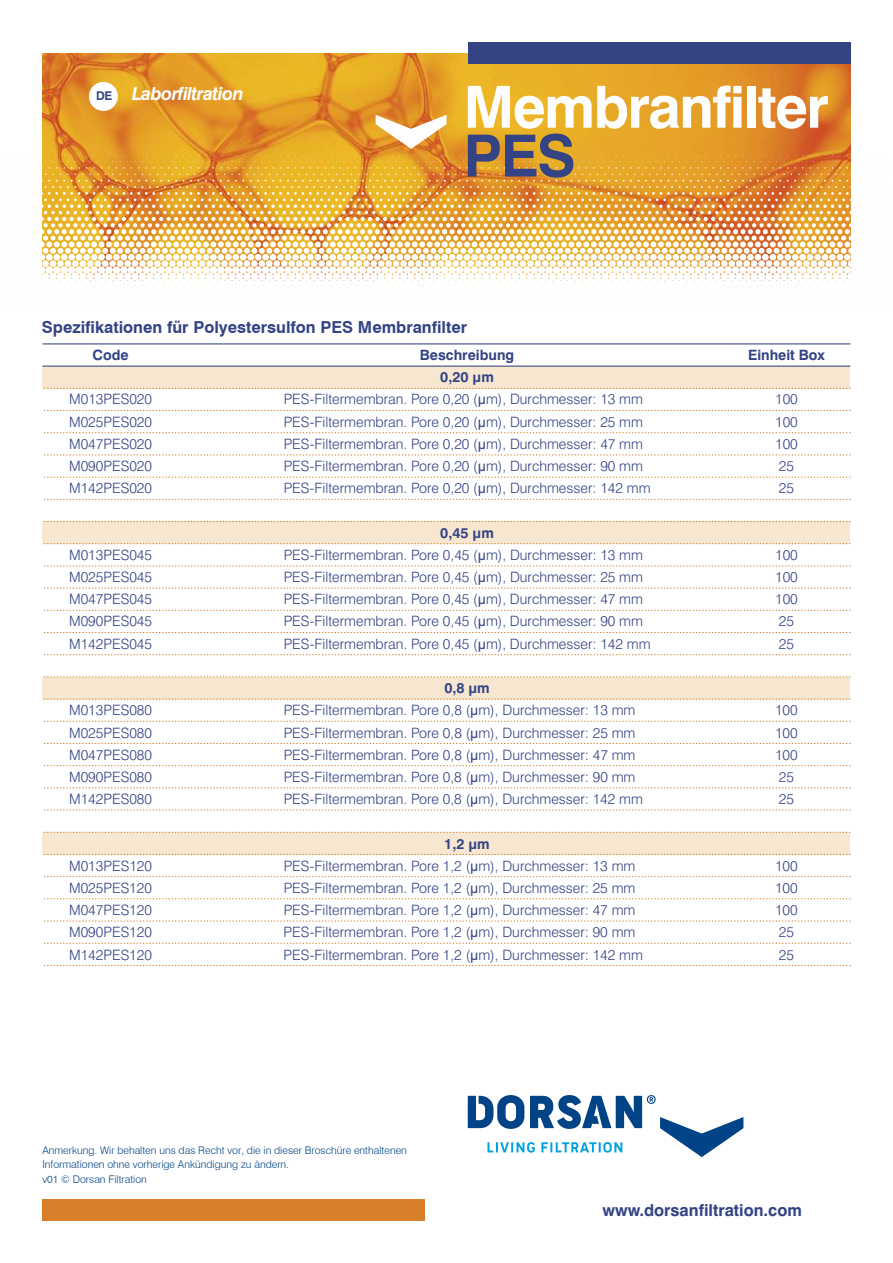
<style>
.page{position:relative;width:893px;height:1263px;background:#fff}
.page>*{position:absolute;margin:0;border:0;box-sizing:border-box;transform-origin:0 0}
.t1{font:700 58.2px "Swiss 721 BT";letter-spacing:-.03em;color:#fefefe}
.t2{font:700 58.2px "Swiss 721 BT";color:#334384}
.t3{font:italic 700 18px "Swiss 721 BT";letter-spacing:-.03em;color:#fefefe}
.t4{font:700 16.5px "Swiss 721 BT";color:#334384}
.t5{font:300 14.25px "Swiss 721 BT";color:#334384}
.t6{font:700 14.25px "Swiss 721 BT";color:#334384}
.t7{font:300 10.5px/14.4px "Swiss 721 BT";color:#004387}
.s1{font-style:normal;font-size:12px;color:#334384}
.s2{font-family:"Arial"}
.s3{font-family:"Arial";font-weight:400}
</style>
<div class="page">
<div style="left:43px;top:521px;width:807px;height:23px;background:#f7e6d0"></div>
<div style="left:43px;top:677px;width:807px;height:22px;background:#f7e6d0"></div>
<div style="left:43px;top:832px;width:807px;height:22px;background:#f7e6d0"></div>
<svg style="left:43px;top:53px;width:807px;height:102px;background:#e39a26"></svg>
<svg style="left:453px;top:155px;width:398px;height:133px"></svg>
<svg style="left:42px;top:155px;width:411px;height:133px"></svg>
<div style="left:43px;top:1199px;width:382px;height:21px;background:#d67e29"></div>
<div style="left:468px;top:43px;width:382px;height:21px;background:#334384"></div>
<div style="left:43px;top:366px;width:807px;height:22px;background:#f7e6d0"></div>
<svg style="left:44px;top:499px;width:806px;height:1px"></svg>
<svg style="left:44px;top:477px;width:806px;height:1px"></svg>
<svg style="left:44px;top:410px;width:806px;height:1px"></svg>
<hr style="left:43px;top:366px;width:807px;height:1px;background:#334384">
<svg style="left:43px;top:388px;width:807px;height:1px"></svg>
<hr style="left:43px;top:343px;width:807px;height:1px;background:#334384">
<svg style="left:44px;top:521px;width:806px;height:1px"></svg>
<svg style="left:44px;top:543px;width:806px;height:1px"></svg>
<svg style="left:44px;top:566px;width:806px;height:1px"></svg>
<svg style="left:44px;top:455px;width:806px;height:1px"></svg>
<svg style="left:44px;top:432px;width:806px;height:1px"></svg>
<svg style="left:44px;top:588px;width:806px;height:1px"></svg>
<svg style="left:44px;top:676px;width:806px;height:1px"></svg>
<svg style="left:43px;top:699px;width:807px;height:1px"></svg>
<svg style="left:44px;top:765px;width:806px;height:1px"></svg>
<svg style="left:44px;top:787px;width:806px;height:1px"></svg>
<svg style="left:44px;top:654px;width:806px;height:1px"></svg>
<svg style="left:44px;top:632px;width:806px;height:1px"></svg>
<svg style="left:44px;top:610px;width:806px;height:1px"></svg>
<svg style="left:44px;top:721px;width:806px;height:1px"></svg>
<svg style="left:44px;top:743px;width:806px;height:1px"></svg>
<svg style="left:44px;top:898px;width:806px;height:1px"></svg>
<svg style="left:44px;top:876px;width:806px;height:1px"></svg>
<svg style="left:44px;top:810px;width:806px;height:1px"></svg>
<svg style="left:44px;top:921px;width:806px;height:1px"></svg>
<svg style="left:44px;top:943px;width:806px;height:1px"></svg>
<svg style="left:44px;top:965px;width:806px;height:1px"></svg>
<svg style="left:43px;top:854px;width:807px;height:1px"></svg>
<svg style="left:44px;top:832px;width:806px;height:1px"></svg>
<svg style="left:468px;top:1095px;width:275px;height:62px"></svg>
<svg style="left:376px;top:115px;width:70px;height:34px"></svg>
<div style="left:89px;top:82px;width:29px;height:29px;background:#fefefe;border-radius:50%"></div>
<p class="t3" style="left:96px;top:86px;width:149px"><span class="s1">DE</span> Laborfiltration</p>
<h1 class="t1" style="left:463px;top:83px;width:367px">Membranfilter</h1>
<h1 class="t2" style="left:463px;top:132px;width:114px">PES</h1>
<p class="t4" style="left:42px;top:317px;width:427px">Spezifikationen für Polyestersulfon PES Membranfilter</p>
<p class="t6" style="left:93px;top:349px;width:38px">Code</p>
<p class="t6" style="left:420px;top:349px;width:96px">Beschreibung</p>
<p class="t6" style="left:748px;top:349px;width:78px">Einheit Box</p>
<p class="t6" style="left:440px;top:371px;width:55px">0,20 <span class="s2">μ</span>m</p>
<p class="t5" style="left:69px;top:394px;width:84px">M013PES020</p>
<p class="t5" style="left:284px;top:394px;width:361px">PES-Filtermembran. Pore 0,20 (<span class="s3">μ</span>m), Durchmesser: 13 mm</p>
<p class="t5" style="left:775px;top:394px;width:24px">100</p>
<p class="t5" style="left:69px;top:416px;width:84px">M025PES020</p>
<p class="t5" style="left:284px;top:416px;width:361px">PES-Filtermembran. Pore 0,20 (<span class="s3">μ</span>m), Durchmesser: 25 mm</p>
<p class="t5" style="left:775px;top:416px;width:24px">100</p>
<p class="t5" style="left:69px;top:438px;width:84px">M047PES020</p>
<p class="t5" style="left:284px;top:438px;width:361px">PES-Filtermembran. Pore 0,20 (<span class="s3">μ</span>m), Durchmesser: 47 mm</p>
<p class="t5" style="left:775px;top:438px;width:24px">100</p>
<p class="t5" style="left:69px;top:460px;width:84px">M090PES020</p>
<p class="t5" style="left:284px;top:460px;width:361px">PES-Filtermembran. Pore 0,20 (<span class="s3">μ</span>m), Durchmesser: 90 mm</p>
<p class="t5" style="left:779px;top:460px;width:17px">25</p>
<p class="t5" style="left:69px;top:482px;width:84px">M142PES020</p>
<p class="t5" style="left:284px;top:482px;width:368px">PES-Filtermembran. Pore 0,20 (<span class="s3">μ</span>m), Durchmesser: 142 mm</p>
<p class="t5" style="left:779px;top:482px;width:17px">25</p>
<p class="t6" style="left:440px;top:527px;width:55px">0,45 <span class="s2">μ</span>m</p>
<p class="t5" style="left:69px;top:549px;width:84px">M013PES045</p>
<p class="t5" style="left:284px;top:549px;width:361px">PES-Filtermembran. Pore 0,45 (<span class="s3">μ</span>m), Durchmesser: 13 mm</p>
<p class="t5" style="left:775px;top:549px;width:24px">100</p>
<p class="t5" style="left:69px;top:571px;width:84px">M025PES045</p>
<p class="t5" style="left:284px;top:571px;width:361px">PES-Filtermembran. Pore 0,45 (<span class="s3">μ</span>m), Durchmesser: 25 mm</p>
<p class="t5" style="left:775px;top:571px;width:24px">100</p>
<p class="t5" style="left:69px;top:593px;width:84px">M047PES045</p>
<p class="t5" style="left:284px;top:593px;width:361px">PES-Filtermembran. Pore 0,45 (<span class="s3">μ</span>m), Durchmesser: 47 mm</p>
<p class="t5" style="left:775px;top:593px;width:24px">100</p>
<p class="t5" style="left:69px;top:616px;width:84px">M090PES045</p>
<p class="t5" style="left:284px;top:616px;width:361px">PES-Filtermembran. Pore 0,45 (<span class="s3">μ</span>m), Durchmesser: 90 mm</p>
<p class="t5" style="left:779px;top:616px;width:17px">25</p>
<p class="t5" style="left:69px;top:638px;width:84px">M142PES045</p>
<p class="t5" style="left:284px;top:638px;width:368px">PES-Filtermembran. Pore 0,45 (<span class="s3">μ</span>m), Durchmesser: 142 mm</p>
<p class="t5" style="left:779px;top:638px;width:17px">25</p>
<p class="t6" style="left:444px;top:682px;width:47px">0,8 <span class="s2">μ</span>m</p>
<p class="t5" style="left:69px;top:704px;width:84px">M013PES080</p>
<p class="t5" style="left:284px;top:704px;width:353px">PES-Filtermembran. Pore 0,8 (<span class="s3">μ</span>m), Durchmesser: 13 mm</p>
<p class="t5" style="left:775px;top:704px;width:24px">100</p>
<p class="t5" style="left:69px;top:727px;width:84px">M025PES080</p>
<p class="t5" style="left:284px;top:727px;width:353px">PES-Filtermembran. Pore 0,8 (<span class="s3">μ</span>m), Durchmesser: 25 mm</p>
<p class="t5" style="left:775px;top:727px;width:24px">100</p>
<p class="t5" style="left:69px;top:749px;width:84px">M047PES080</p>
<p class="t5" style="left:284px;top:749px;width:353px">PES-Filtermembran. Pore 0,8 (<span class="s3">μ</span>m), Durchmesser: 47 mm</p>
<p class="t5" style="left:775px;top:749px;width:24px">100</p>
<p class="t5" style="left:69px;top:771px;width:84px">M090PES080</p>
<p class="t5" style="left:284px;top:771px;width:353px">PES-Filtermembran. Pore 0,8 (<span class="s3">μ</span>m), Durchmesser: 90 mm</p>
<p class="t5" style="left:779px;top:771px;width:17px">25</p>
<p class="t5" style="left:69px;top:793px;width:84px">M142PES080</p>
<p class="t5" style="left:284px;top:793px;width:361px">PES-Filtermembran. Pore 0,8 (<span class="s3">μ</span>m), Durchmesser: 142 mm</p>
<p class="t5" style="left:779px;top:793px;width:17px">25</p>
<p class="t6" style="left:444px;top:838px;width:47px">1,2 <span class="s2">μ</span>m</p>
<p class="t5" style="left:69px;top:860px;width:84px">M013PES120</p>
<p class="t5" style="left:284px;top:860px;width:353px">PES-Filtermembran. Pore 1,2 (<span class="s3">μ</span>m), Durchmesser: 13 mm</p>
<p class="t5" style="left:775px;top:860px;width:24px">100</p>
<p class="t5" style="left:69px;top:882px;width:84px">M025PES120</p>
<p class="t5" style="left:284px;top:882px;width:353px">PES-Filtermembran. Pore 1,2 (<span class="s3">μ</span>m), Durchmesser: 25 mm</p>
<p class="t5" style="left:775px;top:882px;width:24px">100</p>
<p class="t5" style="left:69px;top:904px;width:84px">M047PES120</p>
<p class="t5" style="left:284px;top:904px;width:353px">PES-Filtermembran. Pore 1,2 (<span class="s3">μ</span>m), Durchmesser: 47 mm</p>
<p class="t5" style="left:775px;top:904px;width:24px">100</p>
<p class="t5" style="left:69px;top:926px;width:84px">M090PES120</p>
<p class="t5" style="left:284px;top:926px;width:353px">PES-Filtermembran. Pore 1,2 (<span class="s3">μ</span>m), Durchmesser: 90 mm</p>
<p class="t5" style="left:779px;top:926px;width:17px">25</p>
<p class="t5" style="left:69px;top:949px;width:84px">M142PES120</p>
<p class="t5" style="left:284px;top:949px;width:361px">PES-Filtermembran. Pore 1,2 (<span class="s3">μ</span>m), Durchmesser: 142 mm</p>
<p class="t5" style="left:779px;top:949px;width:17px">25</p>
<p class="t7" style="left:42px;top:1143px;width:366px">Anmerkung. Wir behalten uns das Recht vor, die in dieser Broschüre enthaltenen<br>Informationen ohne vorherige Ankündigung zu ändern.<br>v01 © Dorsan Filtration</p>
<p class="t4" style="left:603px;top:1203px;width:201px">www.dorsanfiltration.com</p>
</div>
